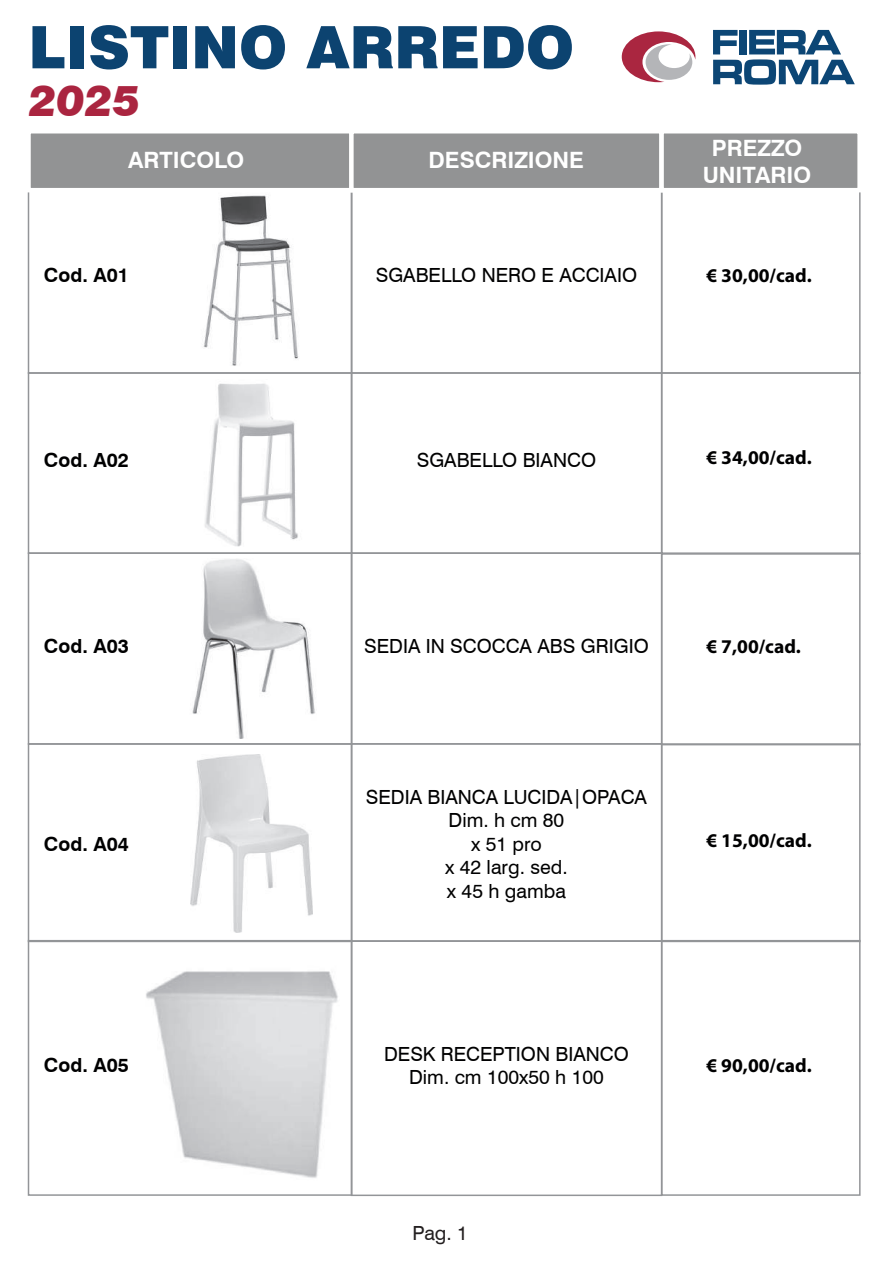
<style>
.page{position:relative;width:893px;height:1263px;background:#fff}
.page>*{position:absolute;margin:0;border:0;box-sizing:border-box;transform-origin:0 0}
.t1{font:900 58.65px "Swiss 721 BT";color:#0c4370}
.t2{font:italic 900 42.45px "Swiss 721 BT";color:#aa2540}
.t3{font:700 22.5px/27px "Swiss 721 BT";color:#fff;text-align:center}
.t4{font:19.5px/23.4px "Swiss 721 BT";color:#000001;text-align:center}
.t5{font:700 19.5px "Myriad Pro";color:#000001}
.t6{font:700 19.5px "Swiss 721 BT";color:#000001}
.t7{font:19.5px "Swiss 721 BT";color:#231f20}
</style>
<div class="page">
<img style="left:203px;top:195px;width:95px;height:171px">
<svg style="left:622px;top:31px;width:73px;height:51px"></svg>
<svg style="left:713px;top:30px;width:142px;height:55px"></svg>
<div style="left:351px;top:189px;width:311px;height:185px;border:2px solid #939598"></div>
<div style="left:661px;top:189px;width:199px;height:185px;border:2px solid #939598"></div>
<div style="left:26px;top:129px;width:328px;height:63px;background:#929394;border:4px solid #fff"></div>
<div style="left:349px;top:129px;width:315px;height:63px;background:#929394;border:4px solid #fff"></div>
<div style="left:659px;top:129px;width:203px;height:63px;background:#929394;border:4px solid #fff"></div>
<div style="left:28px;top:372px;width:324px;height:182px;border:2px solid #939598"></div>
<div style="left:351px;top:372px;width:311px;height:182px;border:2px solid #939598"></div>
<div style="left:661px;top:372px;width:199px;height:182px;border:2px solid #939598"></div>
<div style="left:28px;top:552px;width:324px;height:193px;border:2px solid #939598"></div>
<div style="left:351px;top:552px;width:311px;height:193px;border:2px solid #939598"></div>
<div style="left:661px;top:553px;width:199px;height:192px;border:2px solid #939598"></div>
<div style="left:28px;top:743px;width:324px;height:199px;border:2px solid #939598"></div>
<div style="left:351px;top:743px;width:311px;height:199px;border:2px solid #939598"></div>
<div style="left:661px;top:743px;width:199px;height:199px;border:2px solid #939598"></div>
<img style="left:146px;top:971px;width:192px;height:207px">
<div style="left:28px;top:940px;width:324px;height:256px;border:2px solid #939598"></div>
<div style="left:351px;top:940px;width:311px;height:256px;border:2px solid #939598"></div>
<div style="left:661px;top:940px;width:199px;height:256px;border:2px solid #939598"></div>
<img style="left:205px;top:383px;width:93px;height:164px">
<img style="left:192px;top:559px;width:123px;height:180px">
<img style="left:190px;top:755px;width:123px;height:177px">
<h1 class="t1" style="left:28px;top:12px;width:547px">LISTINO ARREDO</h1>
<h2 class="t2" style="left:28px;top:75px;width:113px">2025</h2>
<p class="t3" style="left:128px;top:146px;width:118px">ARTICOLO</p>
<p class="t3" style="left:429px;top:146px;width:157px">DESCRIZIONE</p>
<p class="t3" style="left:703px;top:134px;width:110px">PREZZO<br>UNITARIO</p>
<p class="t6" style="left:44px;top:264px;width:86px">Cod. A01</p>
<p class="t4" style="left:376px;top:264px;width:263px">SGABELLO NERO E ACCIAIO</p>
<p class="t5" style="left:706px;top:263px;width:107px">€ 30,00/cad.</p>
<p class="t6" style="left:44px;top:448px;width:86px">Cod. A02</p>
<p class="t4" style="left:417px;top:448px;width:181px">SGABELLO BIANCO</p>
<p class="t5" style="left:706px;top:445px;width:107px">€ 34,00/cad.</p>
<p class="t6" style="left:44px;top:634px;width:86px">Cod. A03</p>
<p class="t4" style="left:364px;top:634px;width:286px">SEDIA IN SCOCCA ABS GRIGIO</p>
<p class="t5" style="left:706px;top:634px;width:96px">€ 7,00/cad.</p>
<p class="t6" style="left:44px;top:832px;width:86px">Cod. A04</p>
<p class="t4" style="left:366px;top:785px;width:283px">SEDIA BIANCA LUCIDA|OPACA<br>Dim. h cm 80<br>x 51 pro<br>x 42 larg. sed.<br>x 45 h gamba</p>
<p class="t5" style="left:706px;top:828px;width:107px">€ 15,00/cad.</p>
<p class="t6" style="left:44px;top:1053px;width:86px">Cod. A05</p>
<p class="t4" style="left:384px;top:1042px;width:246px">DESK RECEPTION BIANCO<br>Dim. cm 100x50 h 100</p>
<p class="t5" style="left:706px;top:1053px;width:107px">€ 90,00/cad.</p>
<p class="t7" style="left:413px;top:1221px;width:57px">Pag. 1</p>
</div>
